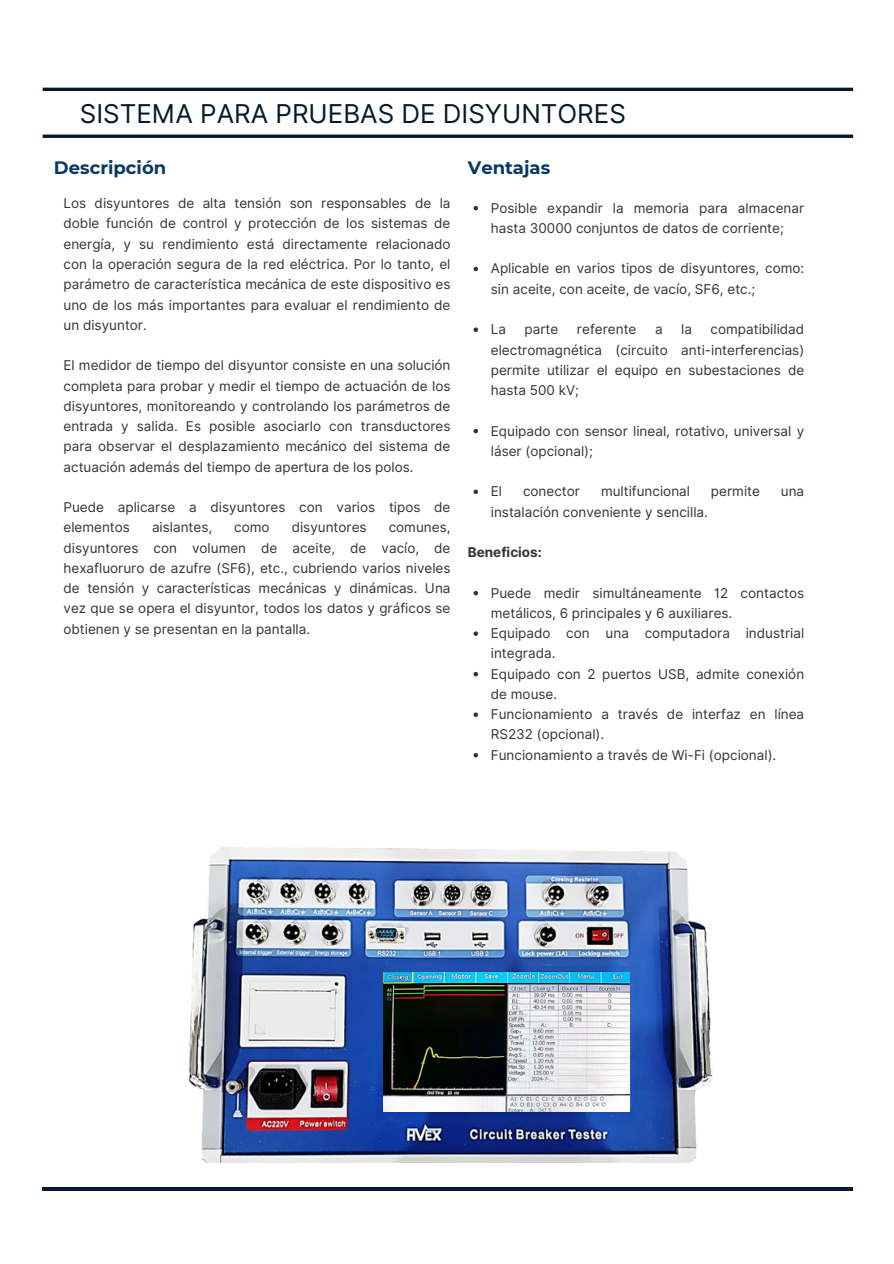
<style>
.page{position:relative;width:894px;height:1264px;background:#fff}
.page>*{position:absolute;margin:0;border:0;box-sizing:border-box;transform-origin:0 0}
.t1{font:25.95px "Inter";color:#031a2b}
.t2{font:700 18px "Montserrat";color:#073763}
.t3{font:13.5px/20.2px "Inter";color:#333}
.t4{font:700 13.5px "Inter";color:#333}
</style>
<div class="page">
<hr style="left:43px;top:1187px;width:809px;height:3px;background:#031a2b">
<svg style="left:43px;top:134px;width:809px;height:4px;background:#293d4b"></svg>
<hr style="left:43px;top:88px;width:809px;height:3px;background:#031a2b">
<svg style="left:473px;top:206px;width:5px;height:4px"></svg>
<svg style="left:473px;top:267px;width:5px;height:4px"></svg>
<svg style="left:473px;top:327px;width:5px;height:5px"></svg>
<svg style="left:473px;top:429px;width:5px;height:4px"></svg>
<svg style="left:473px;top:489px;width:5px;height:5px"></svg>
<svg style="left:473px;top:591px;width:5px;height:4px"></svg>
<svg style="left:473px;top:631px;width:5px;height:5px"></svg>
<svg style="left:473px;top:672px;width:5px;height:4px"></svg>
<svg style="left:473px;top:712px;width:5px;height:5px"></svg>
<svg style="left:473px;top:753px;width:5px;height:4px"></svg>
<img style="left:188px;top:847px;width:523px;height:315px">
<img style="left:383px;top:972px;width:246px;height:139px">
<p class="t1" style="left:80px;top:98px;width:547px">SISTEMA PARA PRUEBAS DE DISYUNTORES</p>
<p class="t2" style="left:54px;top:156px;width:114px">Descripción</p>
<p class="t2" style="left:468px;top:156px;width:84px">Ventajas</p>
<h1 class="t3" style="left:63px;top:193px;width:388px;text-align:justify">Los disyuntores de alta tensión son responsables de la doble función de control y protección de los sistemas de energía, y su rendimiento está directamente relacionado con la operación segura de la red eléctrica. Por lo tanto, el parámetro de característica mecánica de este dispositivo es uno de los más importantes para evaluar el rendimiento de un disyuntor.</h1>
<p class="t3" style="left:63px;top:355px;width:388px;text-align:justify">El medidor de tiempo del disyuntor consiste en una solución completa para probar y medir el tiempo de actuación de los disyuntores, monitoreando y controlando los parámetros de entrada y salida. Es posible asociarlo con transductores para observar el desplazamiento mecánico del sistema de actuación además del tiempo de apertura de los polos.</p>
<h2 class="t3" style="left:63px;top:497px;width:388px">Puede aplicarse a disyuntores con varios tipos de elementos</h2>
<h2 class="t3" style="left:152px;top:517px;width:62px">aislantes,</h2>
<h2 class="t3" style="left:234px;top:517px;width:37px">como</h2>
<h2 class="t3" style="left:291px;top:517px;width:76px">disyuntores</h2>
<h2 class="t3" style="left:63px;top:517px;width:388px;text-align:justify;text-indent:325px">comunes, disyuntores con volumen de aceite, de vacío, de hexafluoruro de azufre (SF6), etc., cubriendo varios niveles de tensión y características mecánicas y dinámicas. Una vez que se opera el disyuntor, todos los datos y gráficos se obtienen y se presentan en la pantalla.</h2>
<h2 class="t3" style="left:490px;top:198px;width:315px">Posible expandir la memoria para almacenar hasta 30000 conjuntos de datos de corriente;</h2>
<p class="t3" style="left:490px;top:258px;width:315px">Aplicable en varios tipos de disyuntores, como: sin aceite, con aceite, de vacío, SF6, etc.;</p>
<p class="t3" style="left:490px;top:319px;width:17px">La</p>
<p class="t3" style="left:524px;top:319px;width:35px">parte</p>
<p class="t3" style="left:576px;top:319px;width:61px">referente</p>
<p class="t3" style="left:654px;top:319px;width:9px">a</p>
<p class="t3" style="left:681px;top:319px;width:12px">la</p>
<p class="t3" style="left:490px;top:319px;width:315px;text-align:justify;text-indent:220px">compatibilidad electromagnética (circuito anti-interferencias) permite utilizar el equipo en subestaciones de hasta 500 kV;</p>
<p class="t3" style="left:490px;top:420px;width:315px">Equipado con sensor lineal, rotativo, universal y láser (opcional);</p>
<p class="t3" style="left:490px;top:481px;width:13px">El</p>
<p class="t3" style="left:523px;top:481px;width:59px">conector</p>
<p class="t3" style="left:601px;top:481px;width:91px">multifuncional</p>
<p class="t3" style="left:710px;top:481px;width:50px">permite</p>
<p class="t3" style="left:780px;top:481px;width:25px">una</p>
<p class="t3" style="left:490px;top:501px;width:218px">instalación conveniente y sencilla.</p>
<p class="t4" style="left:468px;top:544px;width:75px">Beneficios:</p>
<p class="t3" style="left:490px;top:582px;width:315px">Puede medir simultáneamente 12 contactos metálicos, 6 principales y 6 auxiliares.</p>
<p class="t3" style="left:490px;top:623px;width:315px">Equipado con una computadora industrial integrada.</p>
<p class="t3" style="left:490px;top:663px;width:315px">Equipado con 2 puertos USB, admite conexión de mouse.</p>
<h3 class="t3" style="left:490px;top:704px;width:315px">Funcionamiento a través de interfaz en línea<br>RS232 (opcional).</h3>
<p class="t3" style="left:490px;top:744px;width:287px">Funcionamiento a través de Wi-Fi (opcional).</p>
</div>
